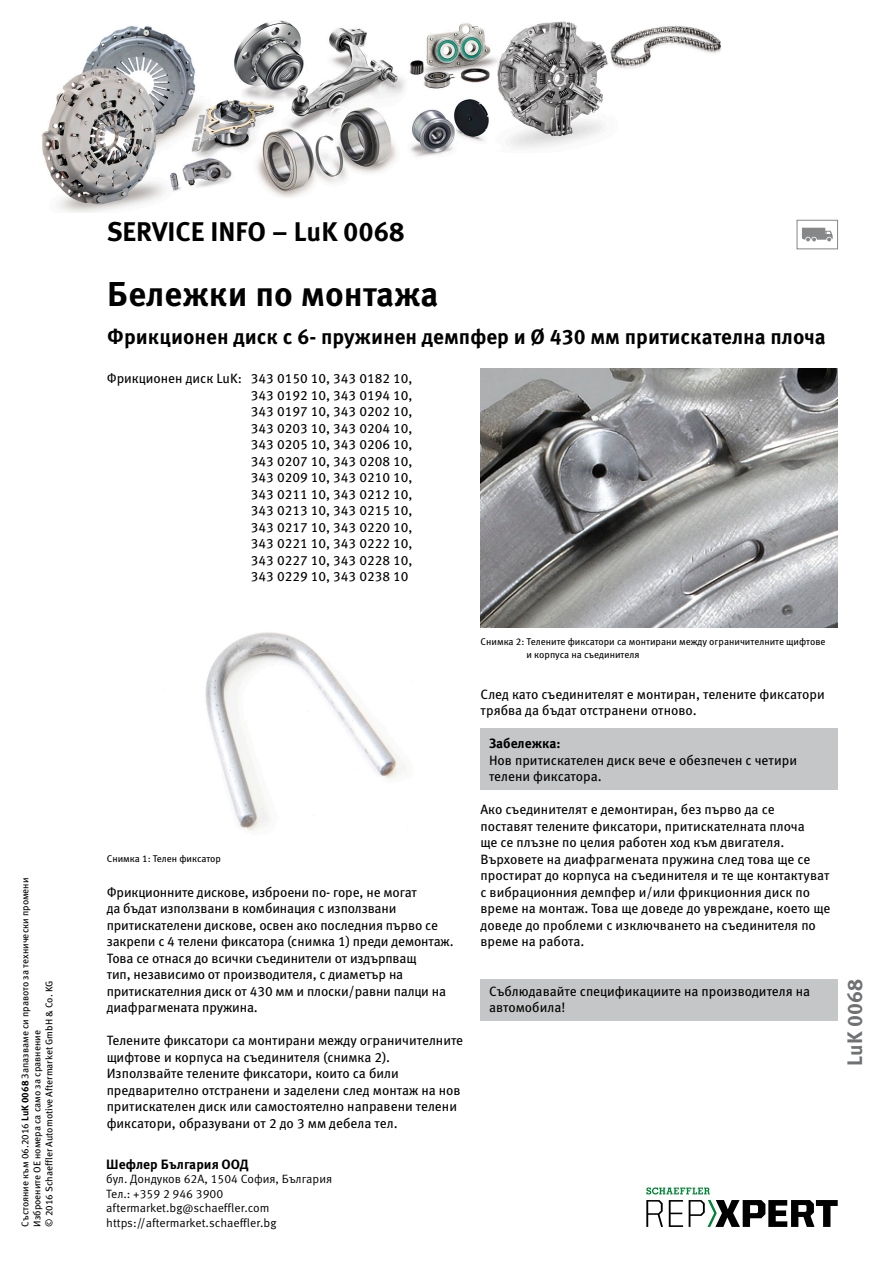
<style>
.page{position:relative;width:893px;height:1263px;background:#fff}
.page>*{position:absolute;margin:0;border:0;box-sizing:border-box;transform-origin:0 0}
.t1{font:700 34.5px "Meta Pro";color:#000}
.t2{font:700 27px "Meta Pro";color:#000}
.t3{font:700 21px "Meta Pro";color:#000}
.t4{font:700 21px "Meta Pro";color:#6f7172}
.t5{font:13.5px/16.5px "Meta Pro";color:#000}
.t6{font:700 13.5px "Meta Pro";color:#000}
.t7{font:12px/14.4px "Meta Pro Norm";color:#000}
.t8{font:9.75px/12px "Meta Pro";color:#000}
.s1{font-weight:700}
</style>
<div class="page">
<img style="left:480px;top:369px;width:358px;height:258px">
<img style="left:205px;top:632px;width:200px;height:199px">
<div style="left:480px;top:729px;width:358px;height:61px;background:#c5c6c7"></div>
<div style="left:480px;top:980px;width:358px;height:41px;background:#c5c6c7"></div>
<div style="left:797px;top:220px;width:41px;height:29px;border:1px solid #868789"></div>
<svg style="left:802px;top:228px;width:31px;height:13px"></svg>
<img style="left:42px;top:20px;width:679px;height:193px">
<svg style="left:646px;top:1200px;width:17px;height:27px"></svg>
<svg style="left:669px;top:1200px;width:14px;height:27px"></svg>
<svg style="left:689px;top:1200px;width:149px;height:27px"></svg>
<svg style="left:646px;top:1187px;width:64px;height:7px"></svg>
<p class="t8" style="left:19px;top:1227px;width:351px;rotate:-90deg">Състояние към 06.2016 <span class="s1">LuK 0068</span> Запазваме си правото за технически промени<br>Изброените ОЕ номера са само за сравнение<br>© 2016 Schaeffler Automotive Aftermarket GmbH &amp; Co. KG</p>
<h2 class="t2" style="left:107px;top:210px;width:299px">SERVICE INFO – LuK 0068</h2>
<h1 class="t1" style="left:107px;top:267px;width:333px">Бележки по монтажа</h1>
<h3 class="t3" style="left:107px;top:320px;width:720px">Фрикционен диск с 6- пружинен демпфер и Ø 430 мм притискателна плоча</h3>
<p class="t5" style="left:251px;top:369px;width:163px;text-align:justify;text-indent:-144px">Фрикционен диск LuK: 343 0150 10, 343 0182 10, 343 0192 10, 343 0194 10, 343 0197 10, 343 0202 10, 343 0203 10, 343 0204 10, 343 0205 10, 343 0206 10, 343 0207 10, 343 0208 10, 343 0209 10, 343 0210 10, 343 0211 10, 343 0212 10, 343 0213 10, 343 0215 10, 343 0217 10, 343 0220 10, 343 0221 10, 343 0222 10, 343 0227 10, 343 0228 10, 343 0229 10, 343 0238 10</p>
<p class="t8" style="left:107px;top:852px;width:116px">Снимка 1: Телен фиксатор</p>
<p class="t5" style="left:107px;top:883px;width:348px">Фрикционните дискове, изброени по- горе, не могат<br>да бъдат използвани в комбинация с използвани притискателени дискове, освен ако последния първо се закрепи с 4 телени фиксатора (снимка 1) преди демонтаж.<br>Това се отнася до всички съединители от издърпващ<br>тип, независимо от производителя, с диаметър на притискателния диск от 430 мм и плоски/равни палци на диафрагмената пружина.</p>
<p class="t5" style="left:107px;top:1031px;width:358px">Телените фиксатори са монтирани между ограничителните щифтове и корпуса на съединителя (снимка 2).<br>Използвайте телените фиксатори, които са били предварително отстранени и заделени след монтаж на нов притискателен диск или самостоятелно направени телени фиксатори, образувани от 2 до 3 мм дебела тел.</p>
<p class="t6" style="left:106px;top:1154px;width:144px">Шефлер България ООД</p>
<p class="t7" style="left:106px;top:1171px;width:227px">бул. Дондуков 62А, 1504 София, България Тел.: +359 2 946 3900 aftermarket.bg@schaeffler.com https://aftermarket.schaeffler.bg</p>
<p class="t8" style="left:527px;top:634px;width:300px;line-height:12.8px;text-indent:-46px">Снимка 2: Телените фиксатори са монтирани между ограничителните щифтове и корпуса на съединителя</p>
<p class="t5" style="left:480px;top:685px;width:346px">След като съединителят е монтиран, телените фиксатори трябва да бъдат отстранени отново.</p>
<p class="t6" style="left:489px;top:733px;width:73px">Забележка:</p>
<p class="t5" style="left:489px;top:751px;width:310px">Нов притискателен диск вече е обезпечен с четири телени фиксатора.</p>
<p class="t5" style="left:480px;top:800px;width:351px">Ако съединителят е демонтиран, без първо да се поставят телените фиксатори, притискателната плоча<br>ще се плъзне по целия работен ход към двигателя.<br>Върховете на диафрагмената пружина след това ще се простират до корпуса на съединителя и те ще контактуват с вибрационния демпфер и/или фрикционния диск по време на монтаж. Това ще доведе до увреждане, което ще доведе до проблеми с изключването на съединителя по време на работа.</p>
<p class="t5" style="left:489px;top:982px;width:323px">Съблюдавайте спецификациите на производителя на автомобила!</p>
<h3 class="t4" style="left:838px;top:1065px;width:88px;rotate:-90deg">LuK 0068</h3>
</div>
